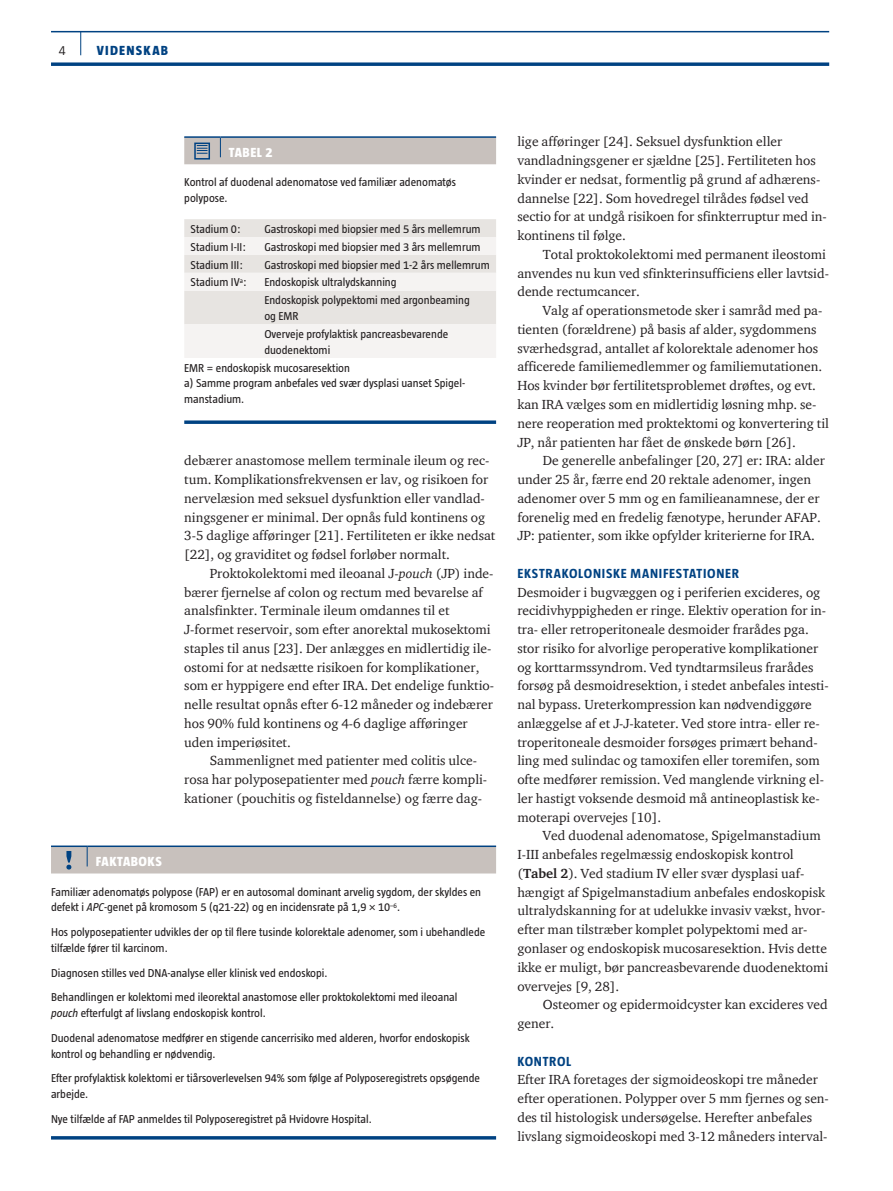
<style>
.page{position:relative;width:893px;height:1191px;background:#fff}
.page>*{position:absolute;margin:0;border:0;box-sizing:border-box;transform-origin:0 0}
.t1{font:13.5px/18.8px "ITC Charter Com";color:#231f20}
.t2{font:700 13.5px "Taz";letter-spacing:.055em;color:#004282}
.t3{font:800 13.5px "Taz";color:#fff}
.t4{font:800 13.5px "Taz";letter-spacing:.095em;color:#004282}
.t5{font:300 13.5px "Taz";color:#231f20}
.t6{font:11.7px/15.8px "Taz";color:#231f20}
.s1{font-style:italic}
.s2{font-weight:700}
</style>
<div class="page">
<hr style="left:51px;top:31px;width:778px;height:1px;background:#004282">
<svg style="left:51px;top:62px;width:778px;height:4px;background:#225b92"></svg>
<svg style="left:80px;top:32px;width:1px;height:23px"></svg>
<hr style="left:184px;top:136px;width:36px;height:2px;background:#004282">
<hr style="left:220px;top:136px;width:276px;height:2px;background:#004282">
<svg style="left:184px;top:137px;width:312px;height:27px;background:#bebaba"></svg>
<svg style="left:184px;top:219px;width:312px;height:139px"></svg>
<svg style="left:184px;top:420px;width:312px;height:4px"></svg>
<hr style="left:51px;top:845px;width:36px;height:2px;background:#004282">
<hr style="left:87px;top:845px;width:409px;height:2px;background:#004282">
<div style="left:51px;top:846px;width:445px;height:27px;background:#c8c1bd"></div>
<hr style="left:51px;top:1136px;width:445px;height:3px;background:#004282">
<p class="t5" style="left:59px;top:43px;width:8px">4</p>
<p class="t4" style="left:97px;top:43px;width:73px">VIDENSKAB</p>
<p class="t3" style="left:229px;top:145px;width:45px">TABE L 2</p>
<p class="t6" style="left:184px;top:174px;width:273px">Kontrol af duodenal adenomatose ved familiær adenomatøs polypose.</p>
<p class="t6" style="left:191px;top:221px;width:51px">Stadium 0:</p>
<p class="t6" style="left:264px;top:221px;width:218px">Gastroskopi med biopsier med 5 års mellemrum</p>
<p class="t6" style="left:191px;top:239px;width:57px">Stadium I-II:</p>
<p class="t6" style="left:264px;top:239px;width:218px">Gastroskopi med biopsier med 3 års mellemrum</p>
<p class="t6" style="left:191px;top:256px;width:54px">Stadium III:</p>
<p class="t6" style="left:264px;top:256px;width:227px">Gastroskopi med biopsier med 1-2 års mellemrum</p>
<p class="t6" style="left:191px;top:274px;width:58px">Stadium IV<sup>a</sup>:</p>
<p class="t6" style="left:264px;top:273px;width:207px;line-height:17.9px">Endoskopisk ultralydskanning<br>Endoskopisk polypektomi med argonbeaming</p>
<p class="t6" style="left:264px;top:307px;width:185px;line-height:17.9px">og EMR<br>Overveje profylaktisk pancreasbevarende</p>
<p class="t6" style="left:184px;top:341px;width:167px;line-height:17.9px;text-indent:80px">duodenektomi<br>EMR = endoskopisk mucosaresektion</p>
<p class="t6" style="left:184px;top:375px;width:282px">a) Samme program anbefales ved svær dysplasi uanset Spigel&shy;manstadium.</p>
<p class="t1" style="left:184px;top:451px;width:313px">debærer anastomose mellem terminale ileum og rec&shy;tum. Komplikationsfrekvensen er lav, og risikoen for nervelæsion med seksuel dysfunktion eller vandlad&shy;ningsgener er minimal. Der opnås fuld kontinens og 3-5 daglige afføringer [21]. Fertiliteten er ikke nedsat [22], og graviditet og fødsel forløber normalt.</p>
<p class="t1" style="left:184px;top:563px;width:311px;text-indent:26px">Proktokolektomi med ileoanal J-<span class="s1">pouch</span> (JP) inde&shy;bærer fjernelse af colon og rectum med bevarelse af analsfinkter. Terminale ileum omdannes til et J-formet reservoir, som efter anorektal mukosektomi staples til anus [23]. Der anlægges en midlertidig ile&shy;ostomi for at nedsætte risikoen for komplikationer, som er hyppigere end efter IRA. Det endelige funktio&shy;nelle resultat opnås efter 6-12 måneder og indebærer hos 90% fuld kontinens og 4-6 daglige afføringer uden imperiøsitet.</p>
<p class="t1" style="left:184px;top:751px;width:305px;text-indent:26px">Sammenlignet med patienter med colitis ulce&shy;rosa har polyposepatienter med <span class="s1">pouch</span> færre kompli&shy;kationer (pouchitis og fisteldannelse) og færre dag-</p>
<p class="t3" style="left:96px;top:854px;width:15px">FAKTAB</p>
<p class="t3" style="left:139px;top:854px;width:17px">OKS</p>
<p class="t6" style="left:51px;top:883px;width:432px">Familiær adenomatøs polypose (FAP) er en autosomal dominant arvelig sygdom, der skyldes en defekt i <span class="s1">APC</span>-genet på kromosom 5 (q21-22) og en incidensrate på 1,9 × 10<sup>–6</sup>.</p>
<p class="t6" style="left:51px;top:924px;width:436px">Hos polyposepatienter udvikles der op til flere tusinde kolorektale adenomer, som i ubehandlede tilfælde fører til karcinom.</p>
<p class="t6" style="left:51px;top:960px;width:408px;line-height:24.8px">Diagnosen stilles ved DNA-analyse eller klinisk ved endoskopi.<br>Behandlingen er kolektomi med ileorektal anastomose eller proktokolektomi med ileoanal</p>
<p class="t6" style="left:51px;top:1000px;width:420px;line-height:24.8px"><span class="s1">pouch</span> efterfulgt af livslang endoskopisk kontrol.<br>Duodenal adenomatose medfører en stigende cancerrisiko med alderen, hvorfor endoskopisk</p>
<p class="t6" style="left:51px;top:1041px;width:431px;line-height:24.8px">kontrol og behandling er nødvendig.<br>Efter profylaktisk kolektomi er tiårsoverlevelsen 94% som følge af Polyposeregistrets opsøgende</p>
<p class="t6" style="left:51px;top:1081px;width:322px;line-height:24.8px">arbejde.<br>Nye tilfælde af FAP anmeldes til Polyposeregistret på Hvidovre Hospital.</p>
<p class="t1" style="left:517px;top:132px;width:311px">lige afføringer [24]. Seksuel dysfunktion eller vandladningsgener er sjældne [25]. Fertiliteten hos kvinder er nedsat, formentlig på grund af adhærens&shy;dannelse [22]. Som hovedregel tilrådes fødsel ved sectio for at undgå risikoen for sfinkterruptur med in&shy;kontinens til følge.</p>
<p class="t1" style="left:517px;top:245px;width:313px;text-indent:26px">Total proktokolektomi med permanent ileostomi anvendes nu kun ved sfinkterinsufficiens eller lavtsid&shy;dende rectumcancer.</p>
<p class="t1" style="left:517px;top:301px;width:313px;text-indent:26px">Valg af operationsmetode sker i samråd med pa&shy;tienten (forældrene) på basis af alder, sygdommens sværhedsgrad, antallet af kolorektale adenomer hos afficerede familiemedlemmer og familiemutationen.<br>Hos kvinder bør fertilitetsproblemet drøftes, og evt. kan IRA vælges som en midlertidig løsning mhp. se&shy;nere reoperation med proktektomi og konvertering til JP, når patienten har fået de ønskede børn [26].</p>
<p class="t1" style="left:517px;top:451px;width:309px;text-indent:26px">De generelle anbefalinger [20, 27] er: IRA: alder under 25 år, færre end 20 rektale adenomer, ingen adenomer over 5 mm og en familieanamnese, der er forenelig med en fredelig fænotype, herunder AFAP.<br>JP: patienter, som ikke opfylder kriterierne for IRA.</p>
<p class="t2" style="left:517px;top:565px;width:15px">EKSTRAKOLONISKE</p>
<p class="t2" style="left:631px;top:565px;width:9px">MANIFESTATIONER</p>
<p class="t1" style="left:517px;top:582px;width:313px">Desmoider i bugvæggen og i periferien excideres, og recidivhyppigheden er ringe. Elektiv operation for in&shy;tra- eller retroperitoneale desmoider frarådes pga. stor risiko for alvorlige peroperative komplikationer og korttarmssyndrom. Ved tyndtarmsileus frarådes forsøg på desmoidresektion, i stedet anbefales intesti&shy;nal bypass. Ureterkompression kan nødvendiggøre anlæggelse af et J-J-kateter. Ved store intra- eller re&shy;troperitoneale desmoider forsøges primært behand&shy;ling med sulindac og tamoxifen eller toremifen, som ofte medfører remission. Ved manglende virkning el&shy;ler hastigt voksende desmoid må antineoplastisk ke&shy;moterapi overvejes [10].</p>
<p class="t1" style="left:517px;top:826px;width:312px;text-indent:26px">Ved duodenal adenomatose, Spigelmanstadium I-III anbefales regelmæssig endoskopisk kontrol (<span class="s2">Tabel 2</span>). Ved stadium IV eller svær dysplasi uaf&shy;hængigt af Spigelmanstadium anbefales endoskopisk ultralydskanning for at udelukke invasiv vækst, hvor&shy;efter man tilstræber komplet polypektomi med ar&shy;gonlaser og endoskopisk mucosaresektion. Hvis dette ikke er muligt, bør pancreasbevarende duodenektomi overvejes [9, 28].</p>
<p class="t1" style="left:517px;top:995px;width:312px;text-indent:26px">Osteomer og epidermoidcyster kan excideres ved gener.</p>
<p class="t2" style="left:517px;top:1053px;width:55px">KONTROL</p>
<p class="t1" style="left:517px;top:1070px;width:313px">Efter IRA foretages der sigmoideoskopi tre måneder efter operationen. Polypper over 5 mm fjernes og sen&shy;des til histologisk undersøgelse. Herefter anbefales livslang sigmoideoskopi med 3-12 måneders interval-</p>
</div>
